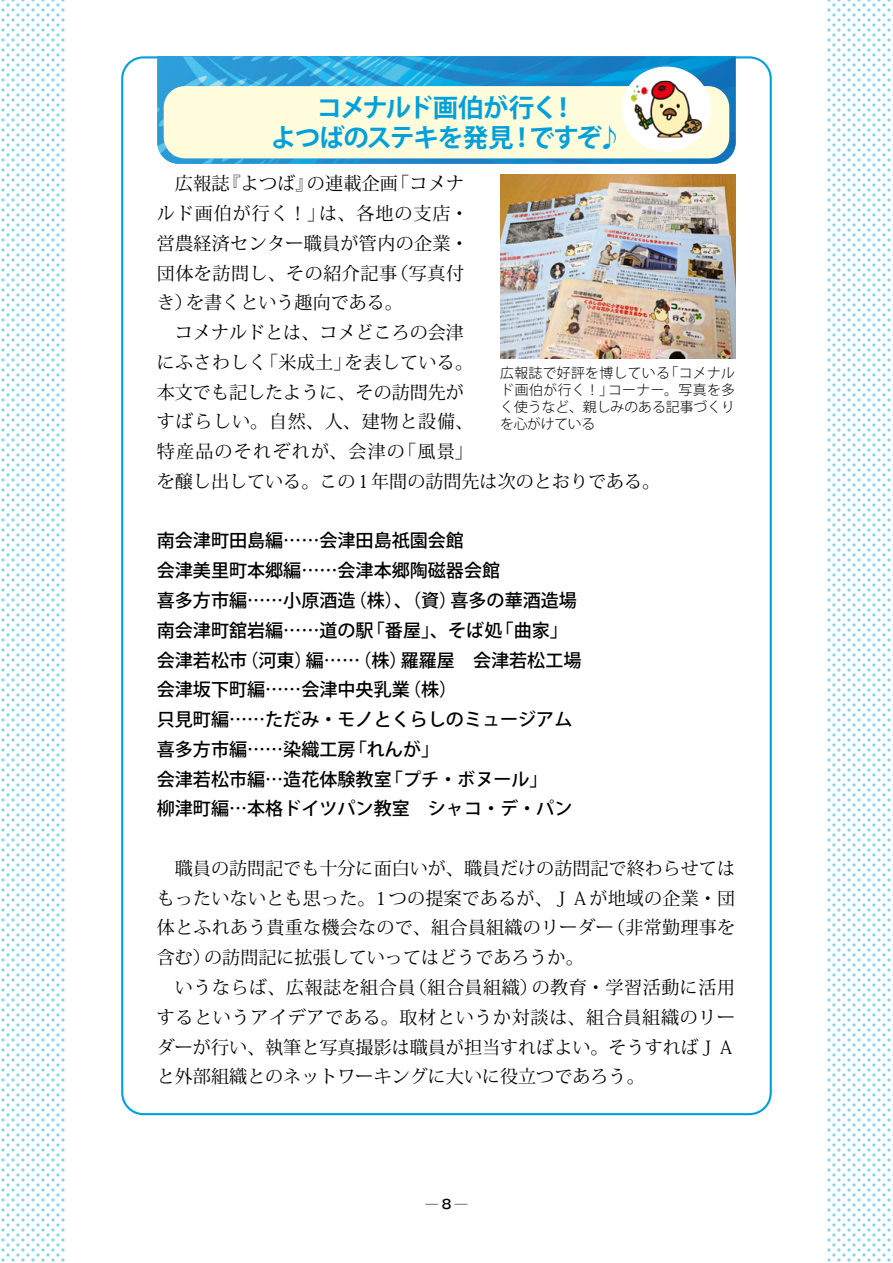
<style>
.page{position:relative;width:893px;height:1263px;background:#fff}
.page>*{position:absolute;margin:0;border:0;box-sizing:border-box;transform-origin:0 0}
.t1{font:700 25.5px/29.7px "Koz Go Pro";letter-spacing:-.06em;color:#00a0da;text-align:center}
.t2{font:18px/29.7px "Koz Min Pro";color:#000;text-align:justify}
.t3{font:500 18px/29.7px "Koz Go Pro";color:#000}
.t4{font:300 13.8px/17px "Koz Go Pro";letter-spacing:.015em;color:#000;text-align:justify}
.t5{font:500 12.75px "Gothic MB101 Pro";color:#000}
</style>
<div class="page">
<svg style="left:1px;top:0;width:64px;height:1262px"></svg>
<svg style="left:827px;top:0;width:66px;height:1262px"></svg>
<img style="left:500px;top:174px;width:235px;height:184px">
<img style="left:157px;top:56px;width:579px;height:108px">
<div style="left:164px;top:86px;width:565px;height:72px;background:#fffcdb;border-radius:21px"></div>
<div style="left:622px;top:67px;width:89px;height:85px;background:#fff;border-radius:50%"></div>
<img style="left:631px;top:81px;width:71px;height:56px">
<h1 class="t1" style="left:271px;top:94px;width:353px">コメナルド画伯が行く！<br>よつばのステキを発見！ですぞ♪</h1>
<p class="t2" style="left:157px;top:168px;width:313px;text-align:left;text-indent:18px">広報誌『よつば』の連載企画「コメナルド画伯が行く！」は、各地の支店・営農経済センター職員が管内の企業・団体を訪問し、その紹介記事（写真付き）を書くという趣向である。</p>
<p class="t2" style="left:157px;top:317px;width:505px;text-align:left;text-indent:18px">コメナルドとは、コメどころの会津<br>にふさわしく「米成土」を表している。<br>本文でも記したように、その訪問先が<br>すばらしい。自然、人、建物と設備、<br>特産品のそれぞれが、会津の「風景」<br>を醸し出している。この1年間の訪問先は次のとおりである。</p>
<p class="t4" style="left:500px;top:364px;width:236px">広報誌で好評を博している「コメナルド画伯が行く！」コーナー。写真を多く使うなど、親しみのある記事づくりを心がけている</p>
<p class="t3" style="left:157px;top:527px;width:426px">南会津町田島編……会津田島祇園会館<br>会津美里町本郷編……会津本郷陶磁器会館<br>喜多方市編……小原酒造（株）、（資）喜多の華酒造場南会津町舘岩編……道の駅「番屋」、そば処「曲家」会津若松市（河東）編……（株）羅羅屋　会津若松工場会津坂下町編……会津中央乳業（株）<br>只見町編……ただみ・モノとくらしのミュージアム喜多方市編……染織工房「れんが」<br>会津若松市編…造花体験教室「プチ・ボヌール」<br>柳津町編…本格ドイツパン教室　シャコ・デ・パン</p>
<p class="t2" style="left:157px;top:853px;width:580px;text-indent:18px">職員の訪問記でも十分に面白いが、職員だけの訪問記で終わらせてはもったいないとも思った。1つの提案であるが、ＪＡが地域の企業・団体とふれあう貴重な機会なので、組合員組織のリーダー（非常勤理事を含む）の訪問記に拡張していってはどうであろうか。</p>
<p class="t2" style="left:157px;top:972px;width:580px;text-indent:18px">いうならば、広報誌を組合員（組合員組織）の教育・学習活動に活用するというアイデアである。取材というか対談は、組合員組織のリーダーが行い、執筆と写真撮影は職員が担当すればよい。そうすればＪＡと外部組織とのネットワーキングに大いに役立つであろう。</p>
<p class="t5" style="left:425px;top:1194px;width:43px">─8─</p>
</div>
